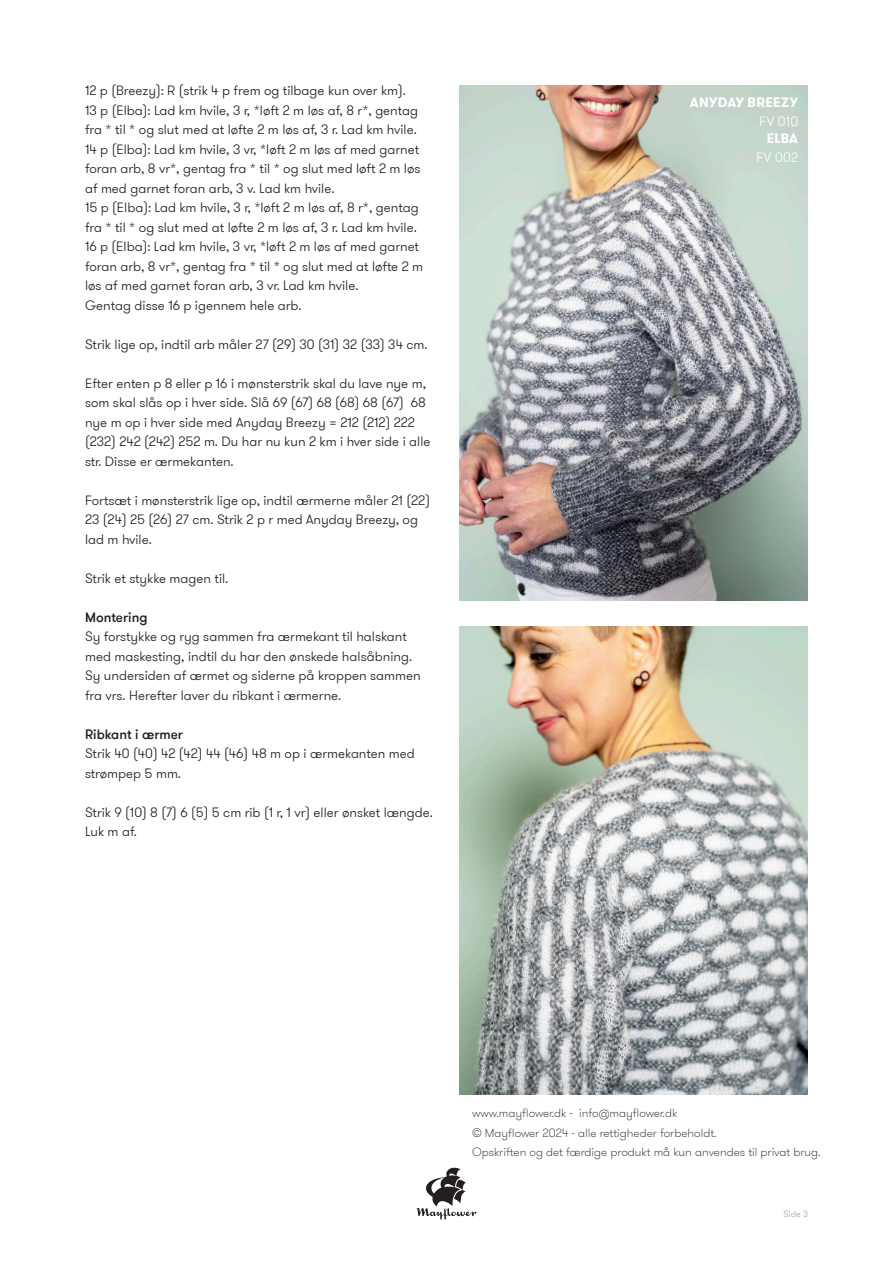
<style>
.page{position:relative;width:893px;height:1263px;background:#fff}
.page>*{position:absolute;margin:0;border:0;box-sizing:border-box;transform-origin:0 0}
.t1{font:300 13.5px/19.5px "GT Walsheim Pro";color:#231f20}
.t2{font:500 13.5px "GT Walsheim Pro";color:#231f20}
.t3{font:700 13.5px "GT Walsheim Pro";letter-spacing:.015em;color:#fff}
.t4{font:300 13.5px "GT Walsheim Pro";letter-spacing:.015em;color:#fff}
.t5{font:100 12px "GT Walsheim Pro";color:#231f20}
.t6{font:300 9px "GT Walsheim Pro";color:#a8a9ad}
</style>
<div class="page">
<svg style="left:417px;top:1168px;width:59px;height:51px"></svg>
<img style="left:459px;top:85px;width:349px;height:516px">
<img style="left:459px;top:626px;width:348px;height:468px">
<p class="t1" style="left:85px;top:81px;width:322px">12 p (Breezy): R (strik 4 p frem og tilbage kun over km).</p>
<p class="t1" style="left:85px;top:101px;width:335px">13 p (Elba): Lad km hvile, 3 r, *løft 2 m løs af, 8 r*, gentag fra * til * og slut med at løfte 2 m løs af, 3 r. Lad km hvile.</p>
<p class="t1" style="left:85px;top:140px;width:337px;text-align:justify">14 p (Elba): Lad km hvile, 3 vr, *løft 2 m løs af med garnet foran arb, 8 vr*, gentag fra * til * og slut med løft 2 m løs af med garnet foran arb, 3 v. Lad km hvile.</p>
<p class="t1" style="left:85px;top:198px;width:335px">15 p (Elba): Lad km hvile, 3 r, *løft 2 m løs af, 8 r*, gentag fra * til * og slut med at løfte 2 m løs af, 3 r. Lad km hvile.</p>
<p class="t1" style="left:85px;top:237px;width:340px">16 p (Elba): Lad km hvile, 3 vr, *løft 2 m løs af med garnet foran arb, 8 vr*, gentag fra * til * og slut med at løfte 2 m løs af med garnet foran arb, 3 vr. Lad km hvile.</p>
<p class="t1" style="left:85px;top:296px;width:218px">Gentag disse 16 p igennem hele arb.</p>
<p class="t1" style="left:85px;top:335px;width:344px">Strik lige op, indtil arb måler 27 (29) 30 (31) 32 (33) 34 cm.</p>
<p class="t1" style="left:85px;top:374px;width:347px">Efter enten p 8 eller p 16 i mønsterstrik skal du lave nye m, som skal slås op i hver side. Slå 69 (67) 68 (68) 68 (67) 68 nye m op i hver side med Anyday Breezy = 212 (212) 222 (232) 242 (242) 252 m. Du har nu kun 2 km i hver side i alle str. Disse er ærmekanten.</p>
<p class="t1" style="left:85px;top:491px;width:346px">Fortsæt i mønsterstrik lige op, indtil ærmerne måler 21 (22)<br>23 (24) 25 (26) 27 cm. Strik 2 p r med Anyday Breezy, og lad m hvile.</p>
<p class="t1" style="left:85px;top:569px;width:145px">Strik et stykke magen til.</p>
<p class="t2" style="left:85px;top:608px;width:64px">Montering</p>
<p class="t1" style="left:85px;top:627px;width:337px">Sy forstykke og ryg sammen fra ærmekant til halskant med maskesting, indtil du har den ønskede halsåbning.<br>Sy undersiden af ærmet og siderne på kroppen sammen fra vrs. Herefter laver du ribkant i ærmerne.</p>
<p class="t2" style="left:85px;top:725px;width:99px">Ribkant i ærmer</p>
<p class="t1" style="left:85px;top:744px;width:331px">Strik 40 (40) 42 (42) 44 (46) 48 m op i ærmekanten med strømpep 5 mm.</p>
<p class="t1" style="left:85px;top:803px;width:349px">Strik 9 (10) 8 (7) 6 (5) 5 cm rib (1 r, 1 vr) eller ønsket længde.<br>Luk m af.</p>
<p class="t3" style="left:690px;top:93px;width:110px">ANYDAY BREEZY</p>
<p class="t4" style="left:759px;top:113px;width:40px">FV 010</p>
<p class="t3" style="left:767px;top:129px;width:33px">ELBA</p>
<p class="t4" style="left:756px;top:149px;width:43px">FV 002</p>
<p class="t5" style="left:472px;top:1105px;width:207px">www.mayflower.dk - info@mayflower.dk</p>
<p class="t5" style="left:472px;top:1125px;width:246px">© Mayflower 2024 - alle rettigheder forbeholdt.</p>
<p class="t5" style="left:472px;top:1144px;width:350px">Opskriften og det færdige produkt må kun anvendes til privat brug.</p>
<p class="t6" style="left:783px;top:1208px;width:26px">Side 3</p>
</div>
